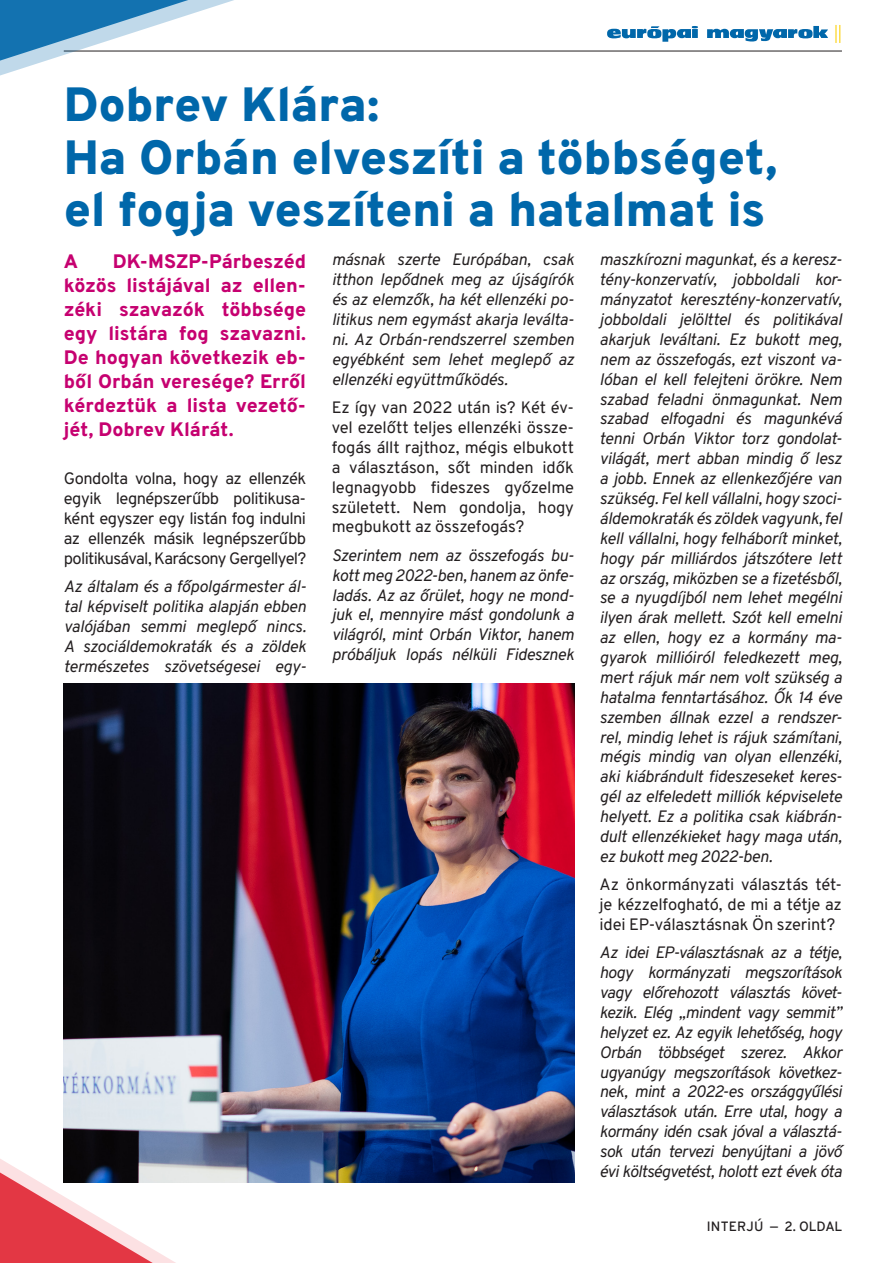
<style>
.page{position:relative;width:893px;height:1263px;background:#fff}
.page>*{position:absolute;margin:0;border:0;box-sizing:border-box;transform-origin:0 0}
.Quotes{font:900 48px/52.5px "Overpass";letter-spacing:-.01em;color:#0067aa}
.t1{font:800 19.5px/24px "Overpass";color:#c60170;text-align:justify}
.t2{font:italic 16.5px/19.8px "Overpass";letter-spacing:-.02em;color:#231f20;text-align:justify}
.t3{font:16.5px/20px "Overpass";letter-spacing:-.015em;color:#231f20;text-align:justify}
.t4{font:500 13.5px "Overpass";letter-spacing:.01em;color:#231f20}
</style>
<div class="page">
<hr style="left:64px;top:51px;width:778px;height:1px;background:#231f20">
<svg style="left:835px;top:25px;width:5px;height:18px"></svg>
<img style="left:64px;top:683px;width:510px;height:499px">
<svg style="left:0;top:1119px;width:309px;height:144px"></svg>
<svg style="left:0;top:0;width:828px;height:68px"></svg>
<p class="Quotes" style="left:64px;top:76px;width:715px">Dobrev Klára:<br>Ha Orbán elveszíti a többséget, el fogja veszíteni a hatalmat is</p>
<p class="t1" style="left:64px;top:248px;width:244px;text-indent:49px">DK-MSZP-Párbeszéd közös listájával az ellen&shy;zéki szavazók többsége egy listára fog szavazni.<br>De hogyan következik eb&shy;ből Orbán veresége? Erről kérdeztük a lista vezető&shy;jét, Dobrev Klárát.</p>
<p class="t1" style="left:64px;top:248px;width:16px">A</p>
<p class="t3" style="left:64px;top:468px;width:244px">Gondolta volna, hogy az ellenzék egyik legnépszerűbb politikusa&shy;ként egyszer egy listán fog indulni az ellenzék másik legnépszerűbb politikusával, Karácsony Gergellyel?</p>
<p class="t2" style="left:64px;top:576px;width:244px">Az általam és a főpolgármester ál&shy;tal képviselt politika alapján ebben valójában semmi meglepő nincs.<br>A szociáldemokraták és a zöldek természetes szövetségesei egy-</p>
<p class="t2" style="left:332px;top:249px;width:244px">másnak szerte Európában, csak itthon lepődnek meg az újságírók és az elemzők, ha két ellenzéki po&shy;litikus nem egymást akarja leválta&shy;ni. Az Orbán-rendszerrel szemben egyébként sem lehet meglepő az ellenzéki együttműködés.</p>
<p class="t3" style="left:332px;top:397px;width:244px">Ez így van 2022 után is? Két év&shy;vel ezelőtt teljes ellenzéki össze&shy;fogás állt rajthoz, mégis elbukott a választáson, sőt minden idők legnagyobb fideszes győzelme született. Nem gondolja, hogy megbukott az összefogás?</p>
<p class="t2" style="left:332px;top:544px;width:244px">Szerintem nem az összefogás bu&shy;kott meg 2022-ben, hanem az önfe&shy;ladás. Az az őrület, hogy ne mond&shy;juk el, mennyire mást gondolunk a világról, mint Orbán Viktor, hanem próbáljuk lopás nélküli Fidesznek</p>
<p class="t2" style="left:600px;top:249px;width:244px">maszkírozni magunkat, és a keresz&shy;tény-konzervatív, jobboldali kor&shy;mányzatot keresztény-konzervatív, jobboldali jelölttel és politikával akarjuk leváltani. Ez bukott meg, nem az összefogás, ezt viszont va&shy;lóban el kell felejteni örökre. Nem szabad feladni önmagunkat. Nem szabad elfogadni és magunkévá tenni Orbán Viktor torz gondolat&shy;világát, mert abban mindig ő lesz a jobb. Ennek az ellenkezőjére van szükség. Fel kell vállalni, hogy szoci&shy;áldemokraták és zöldek vagyunk, fel kell vállalni, hogy felháborít minket, hogy pár milliárdos játszótere lett az ország, miközben se a fizetésből, se a nyugdíjból nem lehet megélni ilyen árak mellett. Szót kell emelni az ellen, hogy ez a kormány ma&shy;gyarok millióiról feledkezett meg, mert rájuk már nem volt szükség a hatalma fenntartásához. Ők 14 éve szemben állnak ezzel a rendszer&shy;rel, mindig lehet is rájuk számítani, mégis mindig van olyan ellenzéki, aki kiábrándult fideszeseket keres&shy;gél az elfeledett milliók képviselete helyett. Ez a politika csak kiábrán&shy;dult ellenzékieket hagy maga után, ez bukott meg 2022-ben.</p>
<p class="t3" style="left:600px;top:874px;width:244px">Az önkormányzati választás tét&shy;je kézzelfogható, de mi a tétje az idei EP-választásnak Ön szerint?</p>
<p class="t2" style="left:600px;top:942px;width:244px">Az idei EP-választásnak az a tétje, hogy kormányzati megszorítások vagy előrehozott választás követ&shy;kezik. Elég „mindent vagy semmit” helyzet ez. Az egyik lehetőség, hogy Orbán többséget szerez. Akkor ugyanúgy megszorítások következ&shy;nek, mint a 2022-es országgyűlési választások után. Erre utal, hogy a kormány idén csak jóval a választá&shy;sok után tervezi benyújtani a jövő évi költségvetést, holott ezt évek óta</p>
<p class="t4" style="left:707px;top:1215px;width:137px">INTERJÚ — 2. OLDAL</p>
</div>
